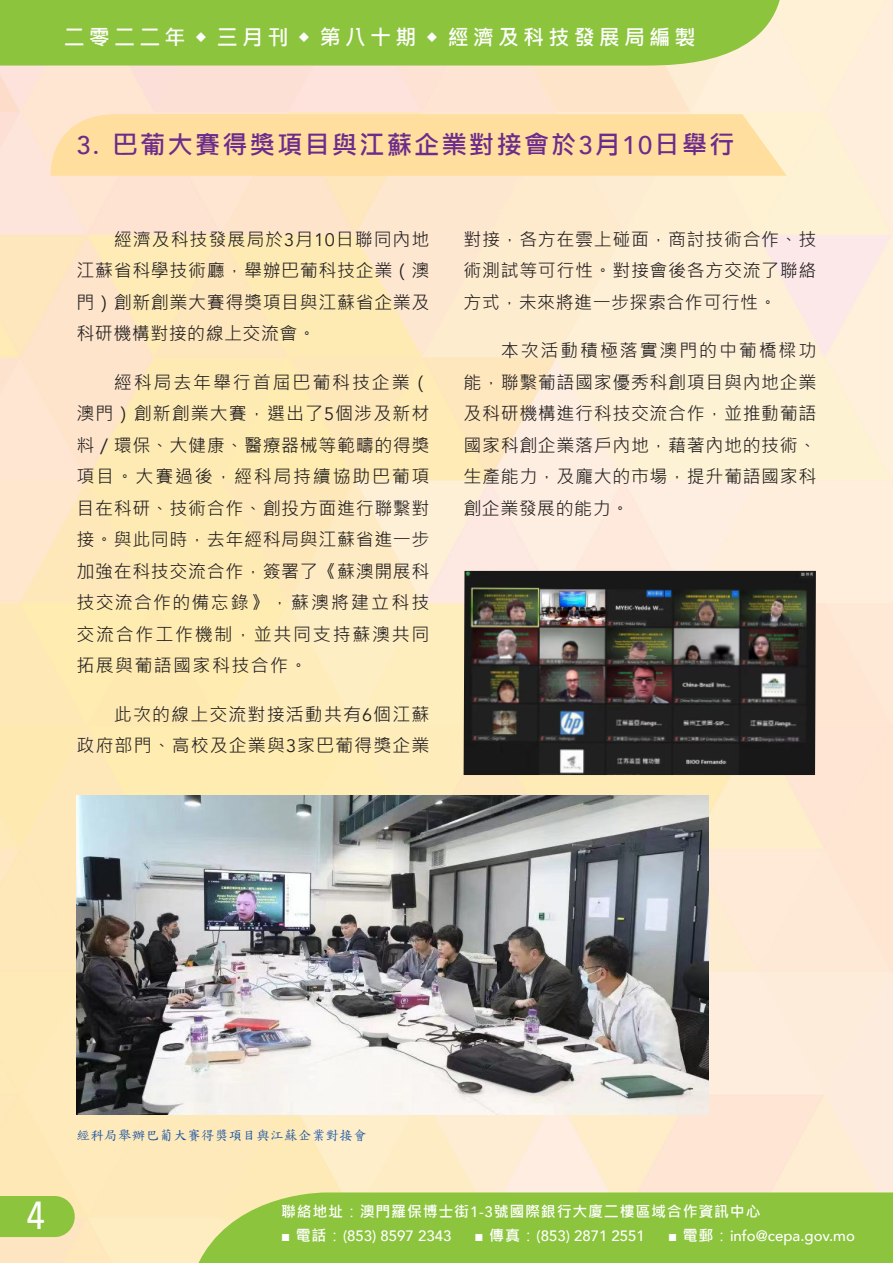
<style>
.page{position:relative;width:893px;height:1263px;background:#fff}
.page>*{position:absolute;margin:0;border:0;box-sizing:border-box;transform-origin:0 0}
.t1{font:500 39px "Avenir Next Condensed";color:#fff}
.t2{font:700 25.5px "Microsoft Jheng Hei";letter-spacing:.075em;color:#6c2c8b}
.t3{font:700 21px "Microsoft Jheng Hei";letter-spacing:.2em;color:#fff}
.text{font:18px/31.5px "Microsoft Jheng Hei";letter-spacing:.035em;color:#231f20;text-align:justify}
.text-2{font:18px/31.5px "Microsoft Jheng Hei";letter-spacing:.06em;color:#231f20;text-align:right}
.t4{font:500 15px "Avenir";color:#fff}
.t5{font:700 15px "Microsoft Jheng Hei";letter-spacing:.05em;color:#fff}
.t6{font:13.5px "DF Kai Shu SB Estd BF";letter-spacing:.025em;color:#1752a4}
.s1{font-family:"Avenir";font-weight:500}
.s2{font-family:"Avenir"}
.s3{font-weight:400}
.s4{font-family:"Microsoft Jheng Hei";font-weight:400}
.s5{font-family:"Microsoft Jheng Hei";font-weight:700}
</style>
<div class="page">
<img style="left:0;top:0;width:893px;height:1263px">
<div style="left:0;top:0;width:782px;height:66px;background:#8cc43e"></div>
<div style="left:0;top:1196px;width:75px;height:41px;background:#8cc43e"></div>
<svg style="left:892px;top:0;width:1px;height:66px"></svg>
<svg style="left:192px;top:1192px;width:701px;height:71px;background:#93c646"></svg>
<svg style="left:50px;top:114px;width:737px;height:62px;background:#fedea0"></svg>
<img style="left:77px;top:795px;width:631px;height:319px">
<img style="left:464px;top:571px;width:352px;height:204px">
<p class="t3" style="left:64px;top:25px;width:633px">二零二二年 ◆ 三月刊 ◆ 第八十期 ◆ 經濟及科技發展局編製</p>
<p class="t2" style="left:77px;top:129px;width:660px"><span class="s1">3.</span> 巴葡大賽得獎項目與江蘇企業對接會於<span class="s1">3</span>月<span class="s1">10</span>日舉行</p>
<p class="text" style="left:77px;top:223px;width:355px;text-indent:37px">經濟及科技發展局於<span class="s2">3</span>月<span class="s2">10</span>日聯同內地江蘇省科學技術廳，舉辦巴葡科技企業（澳門）創新創業大賽得獎項目與江蘇省企業及科研機構對接的線上交流會。</p>
<p class="text" style="left:77px;top:366px;width:355px;text-indent:37px">經科局去年舉行首屆巴葡科技企業（澳門）創新創業大賽，選出了<span class="s2">5</span>個涉及新材料／環保、大健康、醫療器械等範疇的得獎項目。大賽過後，經科局持續協助巴葡項目在科研、技術合作、創投方面進行聯繫對接。與此同時，去年經科局與江蘇省進一步加強在科技交流合作，簽署了《蘇澳開展科技交流合作的備忘錄》，蘇澳將建立科技交流合作工作機制，並共同支持蘇澳共同拓展與葡語國家科技合作。</p>
<p class="text-2" style="left:77px;top:698px;width:354px">此次的線上交流對接活動共有<span class="s2">6</span>個江蘇<br>政府部門、高校及企業與<span class="s2">3</span>家巴葡得獎企業</p>
<p class="text" style="left:463px;top:223px;width:355px">對接，各方在雲上碰面，商討技術合作、技術測試等可行性。對接會後各方交流了聯絡方式，未來將進一步探索合作可行性。</p>
<p class="text" style="left:463px;top:335px;width:355px;text-indent:37px">本次活動積極落實澳門的中葡橋樑功能，聯繫葡語國家優秀科創項目與內地企業及科研機構進行科技交流合作，並推動葡語國家科創企業落戶內地，藉著內地的技術、生產能力，及龐大的市場，提升葡語國家科創企業發展的能力。</p>
<h1 class="t1" style="left:27px;top:1191px;width:20px">4</h1>
<p class="t6" style="left:77px;top:1128px;width:292px">經科局舉辦巴葡大賽得獎項目與江蘇企業對接會</p>
<p class="t5" style="left:281px;top:1201px;width:481px">聯絡地址<span class="s3">：</span>澳門羅保博士街<span class="s1">1-3</span>號國際銀行大廈二樓區域合作資訊中心</p>
<p class="t4" style="left:281px;top:1223px;width:172px"><span class="s4">■</span> <span class="s5">電話</span><span class="s4">：</span>(853) 8597 2343</p>
<p class="t4" style="left:474px;top:1223px;width:172px"><span class="s4">■</span> <span class="s5">傳真</span><span class="s4">：</span>(853) 2871 2551</p>
<p class="t4" style="left:668px;top:1223px;width:188px"><span class="s4">■</span> <span class="s5">電郵</span><span class="s4">：</span>info@cepa.gov.mo</p>
</div>
